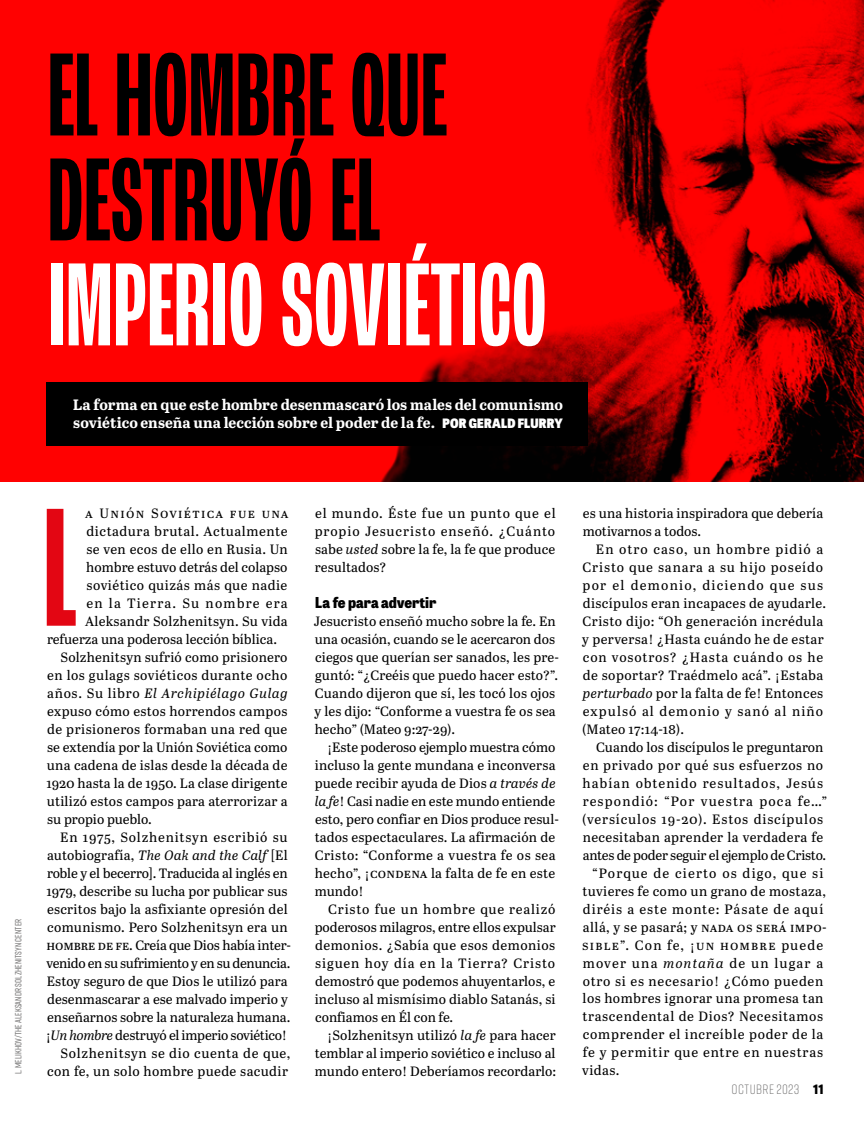
<style>
.page{position:relative;width:864px;height:1134px;background:#fff}
.page>*{position:absolute;margin:0;border:0;box-sizing:border-box;transform-origin:0 0}
.t1{font:500 extra-condensed 177.6px "Roc Grotesk";color:#e30613}
.t2{font:500 extra-condensed 124.5px/105px "Roc Grotesk";letter-spacing:-.01em;color:#000}
.t3{font:500 extra-condensed 124.5px "Roc Grotesk";letter-spacing:-.015em;color:#fff}
.t4{font:700 15px/18px "Abril Text";letter-spacing:.005em;color:#fff}
.t5{font:800 15px "Tablet Gothic Narrow";color:#000}
.t6{font:13.5px/18px "Abril Text";letter-spacing:.02em;color:#000}
.t7{font:13.5px "Abril Text";letter-spacing:-.015em;color:#000}
.t8{font:italic 13.5px "Abril Text";letter-spacing:.04em;color:#000}
.t9{font:13.5px "Abril Text";letter-spacing:.055em;color:#000}
.t10{font:13.5px "Abril Text";letter-spacing:.085em;color:#000}
.t11{font:13.5px "Abril Text";letter-spacing:.1em;color:#000}
.t12{font:300 13.5px "Rift Soft";letter-spacing:.025em;color:#706f6f}
.t13{font:500 9px "Rift Soft";letter-spacing:.01em;color:#706f6f}
.s1{font-family:"Tablet Gothic Narrow";font-weight:800;font-size:12.9px}
.s2{font-style:normal}
.s3{font-style:italic}
.s4{font-family:"Tablet Gothic Narrow";font-weight:800;font-size:12.9px;color:#000}
</style>
<div class="page">
<img style="left:1px;top:0;width:863px;height:482px">
<div style="left:47px;top:382px;width:541px;height:64px;background:#000"></div>
<h2 class="t2" style="left:47px;top:43px;width:402px">EL HOMBRE QUE<br>DESTRUYÓ EL</h2>
<h2 class="t3" style="left:47px;top:235px;width:502px">IMPERIO SOVIÉTICO</h2>
<p class="t4" style="left:73px;top:395px;width:491px">La forma en que este hombre desenmascaró los males del comunismo soviético enseña una lección sobre el poder de la fe. <span class="s1">POR GERALD FLURRY</span></p>
<p class="t13" style="left:12px;top:1074px;width:157px;rotate:-90deg">L. MELIKHOV/THE ALEKSANDR SOLZHENITSYN CENTER</p>
<h1 class="t1" style="left:42px;top:468px;width:37px">L</h1>
<p class="t11" style="left:85px;top:503px;width:205px">a Unión Soviética fue una</p>
<p class="t6" style="left:86px;top:521px;width:203px">dictadura brutal. Actualmente</p>
<p class="t6" style="left:87px;top:539px;width:203px">se ven ecos de ello en Rusia. Un</p>
<p class="t6" style="left:86px;top:557px;width:203px">hombre estuvo detrás del colapso</p>
<p class="t6" style="left:87px;top:575px;width:202px">soviético quizás más que nadie</p>
<p class="t6" style="left:86px;top:593px;width:203px">en la Tierra. Su nombre era</p>
<p class="t6" style="left:85px;top:611px;width:204px">Aleksandr Solzhenitsyn. Su vida</p>
<p class="t6" style="left:47px;top:629px;width:231px">refuerza una poderosa lección bíblica.</p>
<p class="t6" style="left:60px;top:647px;width:228px">Solzhenitsyn sufrió como prisionero</p>
<p class="t6" style="left:47px;top:665px;width:242px">en los gulags soviéticos durante ocho</p>
<p class="t8" style="left:47px;top:683px;width:242px"><span class="s2">años. Su libro</span> El Archipiélago Gulag</p>
<p class="t6" style="left:47px;top:701px;width:242px">expuso cómo estos horrendos campos</p>
<p class="t6" style="left:47px;top:719px;width:242px">de prisioneros formaban una red que</p>
<p class="t6" style="left:47px;top:737px;width:242px">se extendía por la Unión Soviética como</p>
<p class="t6" style="left:47px;top:755px;width:242px">una cadena de islas desde la década de</p>
<p class="t6" style="left:46px;top:773px;width:243px">1920 hasta la de 1950. La clase dirigente</p>
<p class="t6" style="left:47px;top:791px;width:242px">utilizó estos campos para aterrorizar a</p>
<p class="t6" style="left:47px;top:809px;width:106px">su propio pueblo.</p>
<p class="t9" style="left:60px;top:827px;width:229px">En 1975, Solzhenitsyn escribió su</p>
<p class="t6" style="left:47px;top:845px;width:242px">autobiografía, <span class="s3">The Oak and the Calf</span> [El</p>
<p class="t6" style="left:47px;top:863px;width:242px">roble y el becerro]. Traducida al inglés en</p>
<p class="t6" style="left:46px;top:881px;width:243px">1979, describe su lucha por publicar sus</p>
<p class="t6" style="left:47px;top:899px;width:242px">escritos bajo la asfixiante opresión del</p>
<p class="t6" style="left:47px;top:917px;width:242px">comunismo. Pero Solzhenitsyn era un</p>
<p class="t7" style="left:47px;top:935px;width:246px">hombre de fe. Creía que Dios había inter-</p>
<p class="t6" style="left:47px;top:953px;width:245px">venido en su sufrimiento y en su denuncia.</p>
<p class="t6" style="left:47px;top:971px;width:242px">Estoy seguro de que Dios le utilizó para</p>
<p class="t6" style="left:47px;top:989px;width:242px">desenmascarar a ese malvado imperio y</p>
<p class="t6" style="left:47px;top:1007px;width:245px">enseñarnos sobre la naturaleza humana.</p>
<p class="t6" style="left:46px;top:1025px;width:243px">¡<span class="s3">Un hombre</span> destruyó el imperio soviético!</p>
<p class="t6" style="left:60px;top:1043px;width:231px">Solzhenitsyn se dio cuenta de que,</p>
<p class="t6" style="left:47px;top:1061px;width:242px">con fe, un solo hombre puede sacudir</p>
<p class="t6" style="left:315px;top:503px;width:242px;text-align:justify">el mundo. Éste fue un punto que el propio Jesucristo enseñó. ¿Cuánto sabe <span class="s3">usted</span> sobre la fe, la fe que produce resultados?</p>
<p class="t5" style="left:315px;top:591px;width:123px">La fe para advertir</p>
<p class="t6" style="left:314px;top:611px;width:247px">Jesucristo enseñó mucho sobre la fe. En una ocasión, cuando se le acercaron dos ciegos que querían ser sanados, les pre&shy;guntó: “¿Creéis que puedo hacer esto?”.<br>Cuando dijeron que sí, les tocó los ojos y les dijo: “Conforme a vuestra fe os sea hecho” (Mateo 9:27-29).</p>
<p class="t6" style="left:315px;top:737px;width:246px;text-indent:12px">¡Este poderoso ejemplo muestra cómo incluso la gente mundana e inconversa puede recibir ayuda de Dios <span class="s3">a través de la fe</span>! Casi nadie en este mundo entiende esto, pero confiar en Dios produce resul&shy;tados espectaculares. La afirmación de Cristo: “Conforme a vuestra fe os sea hecho”, ¡condena la falta de fe en este mundo!</p>
<p class="t6" style="left:315px;top:899px;width:243px;text-align:justify;text-indent:14px">Cristo fue un hombre que realizó poderosos milagros, entre ellos expulsar demonios. ¿Sabía que esos demonios siguen hoy día en la Tierra? Cristo demostró que podemos ahuyentarlos, e incluso al mismísimo diablo Satanás, si confiamos en Él con fe.</p>
<p class="t6" style="left:315px;top:1025px;width:243px;text-align:justify;text-indent:12px">¡Solzhenitsyn utilizó <span class="s3">la fe</span> para hacer temblar al imperio soviético e incluso al mundo entero! Deberíamos recordarlo:</p>
<p class="t6" style="left:583px;top:503px;width:242px">es una historia inspiradora que debería motivarnos a todos.</p>
<p class="t6" style="left:582px;top:539px;width:245px;text-indent:14px">En otro caso, un hombre pidió a Cristo que sanara a su hijo poseído por el demonio, diciendo que sus discípulos eran incapaces de ayudarle.<br>Cristo dijo: “Oh generación incrédula y perversa! ¿Hasta cuándo he de estar con vosotros? ¿Hasta cuándo os he de soportar? Traédmelo acá”. ¡Estaba <span class="s3">perturbado</span> por la falta de fe! Entonces expulsó al demonio y sanó al niño (Mateo 17:14-18).</p>
<p class="t6" style="left:596px;top:737px;width:229px">Cuando los discípulos le preguntaron</p>
<p class="t6" style="left:583px;top:755px;width:242px">en privado por qué sus esfuerzos no</p>
<p class="t6" style="left:583px;top:773px;width:242px">habían obtenido resultados, Jesús</p>
<p class="t6" style="left:583px;top:791px;width:246px">respondió: “Por vuestra poca fe…”</p>
<p class="t6" style="left:582px;top:809px;width:242px">(versículos 19-20). Estos discípulos</p>
<p class="t6" style="left:583px;top:827px;width:242px">necesitaban aprender la verdadera fe</p>
<p class="t6" style="left:583px;top:845px;width:245px">antes de poder seguir el ejemplo de Cristo.</p>
<p class="t6" style="left:592px;top:863px;width:233px">“Porque de cierto os digo, que si</p>
<p class="t6" style="left:583px;top:881px;width:245px">tuvieres fe como un grano de mostaza,</p>
<p class="t6" style="left:583px;top:899px;width:242px">diréis a este monte: Pásate de aquí</p>
<p class="t6" style="left:583px;top:917px;width:245px">allá, y se pasará; y nada os será impo-</p>
<p class="t10" style="left:582px;top:935px;width:242px">sible”. Con fe, ¡un hombre puede</p>
<p class="t6" style="left:583px;top:953px;width:242px">mover una <span class="s3">montaña</span> de un lugar a</p>
<p class="t6" style="left:583px;top:971px;width:242px">otro si es necesario! ¿Cómo pueden</p>
<p class="t6" style="left:583px;top:989px;width:242px">los hombres ignorar una promesa tan</p>
<p class="t6" style="left:583px;top:1007px;width:242px">trascendental de Dios? Necesitamos</p>
<p class="t6" style="left:583px;top:1025px;width:242px">comprender el increíble poder de la</p>
<p class="t6" style="left:583px;top:1043px;width:242px">fe y permitir que entre en nuestras</p>
<p class="t6" style="left:582px;top:1061px;width:39px">vidas.</p>
<p class="t12" style="left:732px;top:1080px;width:94px">OCTUBRE 2023 <span class="s4">11</span></p>
</div>
